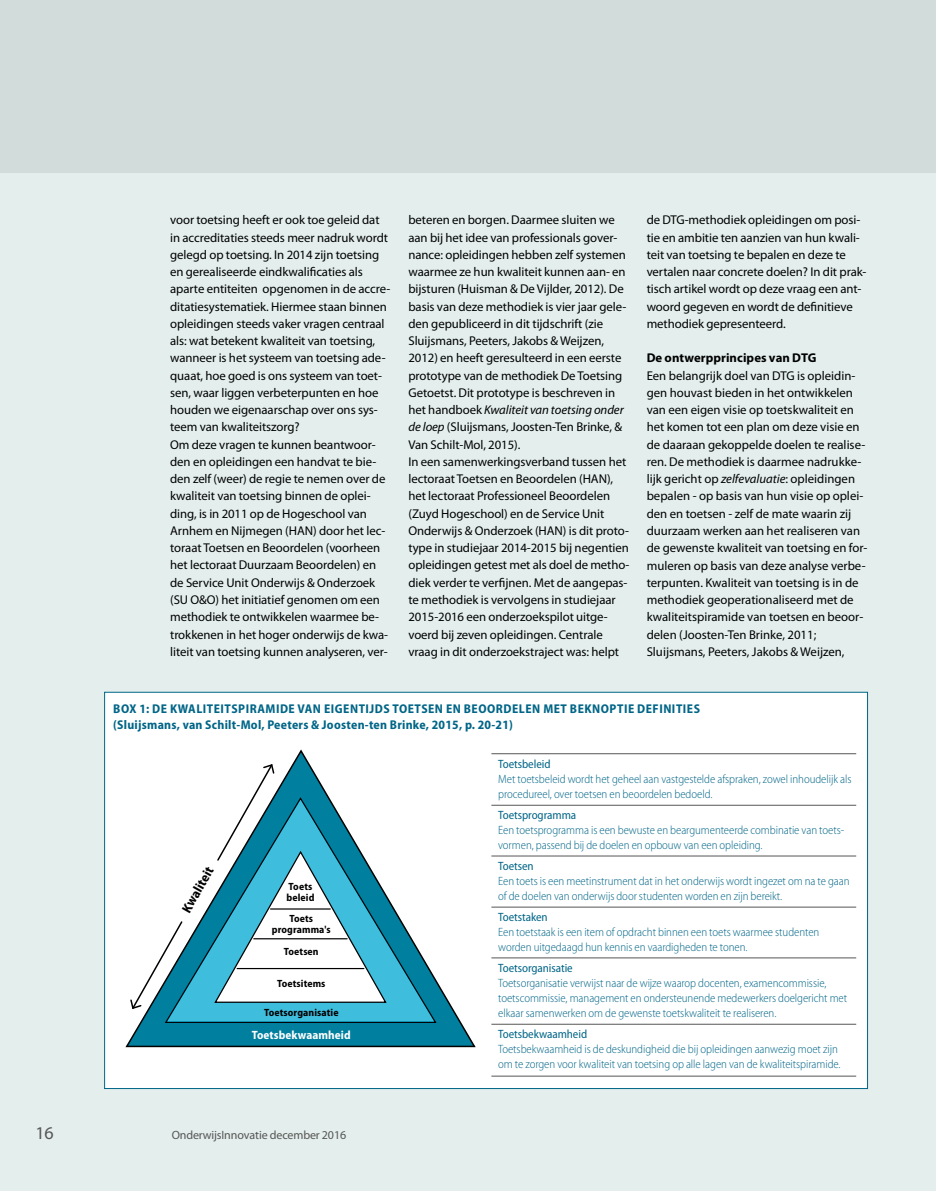
<style>
.page{position:relative;width:936px;height:1191px;background:#fff}
.page>*{position:absolute;margin:0;border:0;box-sizing:border-box;transform-origin:0 0}
.t1{font:18px "Myriad Pro";color:#565655}
.t2{font:700 semi-condensed 13.5px "Myriad Pro";color:#000}
.t3{font:12.75px/17.2px "Myriad Pro";letter-spacing:-.005em;color:#000}
.t4{font:700 semi-condensed 12.75px/16.5px "Myriad Pro";letter-spacing:.04em;color:#006587}
.t5{font:700 12.75px "Myriad Pro";letter-spacing:.005em;color:#000}
.t6{font:300 semi-condensed 12px/15px "Myriad Pro";letter-spacing:-.005em;color:#006587}
.t7{font:semi-condensed 12px "Myriad Pro";letter-spacing:-.005em;color:#006587}
.t8{font:12px "Myriad Pro";letter-spacing:-.01em;color:#565655}
.t9{font:700 semi-condensed 12px "Myriad Pro";letter-spacing:.005em;color:#fff}
.t10{font:700 semi-condensed 10.5px/11.2px "Myriad Pro";letter-spacing:.01em;color:#000}
.s1{font-style:italic}
</style>
<div class="page">
<div style="left:0;top:0;width:935px;height:1191px;background:#e3eeed"></div>
<div style="left:0;top:0;width:935px;height:172px;background:#d2dcdb"></div>
<div style="left:104px;top:692px;width:763px;height:397px;background:#fff;border:1px solid #006587"></div>
<hr style="left:491px;top:753px;width:365px;height:1px;background:#565655">
<hr style="left:491px;top:805px;width:365px;height:1px;background:#565655">
<hr style="left:491px;top:855px;width:365px;height:1px;background:#565655">
<hr style="left:491px;top:907px;width:365px;height:1px;background:#565655">
<hr style="left:491px;top:957px;width:365px;height:1px;background:#565655">
<hr style="left:491px;top:1024px;width:365px;height:1px;background:#565655">
<hr style="left:491px;top:1075px;width:365px;height:1px;background:#565655">
<svg style="left:125px;top:749px;width:351px;height:299px"></svg>
<svg style="left:164px;top:796px;width:273px;height:228px"></svg>
<svg style="left:129px;top:920px;width:55px;height:90px"></svg>
<svg style="left:214px;top:763px;width:173px;height:241px"></svg>
<hr style="left:270px;top:908px;width:60px;height:1px;background:#000">
<hr style="left:254px;top:938px;width:93px;height:1px;background:#000">
<hr style="left:237px;top:968px;width:127px;height:1px;background:#000">
<p class="t3" style="left:170px;top:212px;width:222px">voor toetsing heeft er ook toe geleid dat in accreditaties steeds meer nadruk wordt gelegd op toetsing. In 2014 zijn toetsing en gerealiseerde eindkwalificaties als aparte entiteiten opgenomen in de accre&shy;ditatiesystematiek. Hiermee staan binnen opleidingen steeds vaker vragen centraal als: wat betekent kwaliteit van toetsing, wanneer is het systeem van toetsing ade&shy;quaat, hoe goed is ons systeem van toet&shy;sen, waar liggen verbeterpunten en hoe houden we eigenaarschap over ons sys&shy;teem van kwaliteitszorg?<br>Om deze vragen te kunnen beantwoor&shy;den en opleidingen een handvat te bie&shy;den zelf (weer) de regie te nemen over de kwaliteit van toetsing binnen de oplei&shy;ding, is in 2011 op de Hogeschool van Arnhem en Nijmegen (HAN) door het lec&shy;toraat Toetsen en Beoordelen (voorheen het lectoraat Duurzaam Beoordelen) en de Service Unit Onderwijs &amp; Onderzoek (SU O&amp;O) het initiatief genomen om een methodiek te ontwikkelen waarmee be&shy;trokkenen in het hoger onderwijs de kwa&shy;liteit van toetsing kunnen analyseren, ver-</p>
<p class="t3" style="left:408px;top:212px;width:222px">beteren en borgen. Daarmee sluiten we aan bij het idee van professionals gover&shy;nance: opleidingen hebben zelf systemen waarmee ze hun kwaliteit kunnen aan- en bijsturen (Huisman &amp; De Vijlder, 2012). De basis van deze methodiek is vier jaar gele&shy;den gepubliceerd in dit tijdschrift (zie Sluijsmans, Peeters, Jakobs &amp; Weijzen, 2012) en heeft geresulteerd in een eerste prototype van de methodiek De Toetsing Getoetst. Dit prototype is beschreven in het handboek <span class="s1">Kwaliteit van toetsing onder de loep</span> (Sluijsmans, Joosten-Ten Brinke, &amp; Van Schilt-Mol, 2015).<br>In een samenwerkingsverband tussen het lectoraat Toetsen en Beoordelen (HAN), het lectoraat Professioneel Beoordelen (Zuyd Hogeschool) en de Service Unit Onderwijs &amp; Onderzoek (HAN) is dit proto&shy;type in studiejaar 2014-2015 bij negentien opleidingen getest met als doel de metho&shy;diek verder te verfijnen. Met de aangepas&shy;te methodiek is vervolgens in studiejaar 2015-2016 een onderzoekspilot uitge&shy;voerd bij zeven opleidingen. Centrale vraag in dit onderzoekstraject was: helpt</p>
<p class="t3" style="left:646px;top:212px;width:221px">de DTG-methodiek opleidingen om posi&shy;tie en ambitie ten aanzien van hun kwali&shy;teit van toetsing te bepalen en deze te vertalen naar concrete doelen? In dit prak&shy;tisch artikel wordt op deze vraag een ant&shy;woord gegeven en wordt de definitieve methodiek gepresenteerd.</p>
<p class="t5" style="left:646px;top:351px;width:171px">De ontwerpprincipes van DTG</p>
<p class="t3" style="left:646px;top:367px;width:222px">Een belangrijk doel van DTG is opleidin&shy;gen houvast bieden in het ontwikkelen van een eigen visie op toetskwaliteit en het komen tot een plan om deze visie en de daaraan gekoppelde doelen te realise&shy;ren. De methodiek is daarmee nadrukke&shy;lijk gericht op <span class="s1">zelfevaluatie</span>: opleidingen bepalen - op basis van hun visie op oplei&shy;den en toetsen - zelf de mate waarin zij duurzaam werken aan het realiseren van de gewenste kwaliteit van toetsing en for&shy;muleren op basis van deze analyse verbe&shy;terpunten. Kwaliteit van toetsing is in de methodiek geoperationaliseerd met de kwaliteitspiramide van toetsen en beoor&shy;delen (Joosten-Ten Brinke, 2011; Sluijsmans, Peeters, Jakobs &amp; Weijzen,</p>
<p class="t4" style="left:113px;top:700px;width:588px">BOX 1: DE KWALITEITSPIRAMIDE VAN EIGENTIJDS TOETSEN EN BEOORDELEN MET BEKNOPTIE DEFINITIES (Sluijsmans, van Schilt-Mol, Peeters &amp; Joosten-ten Brinke, 2015, p. 20-21)</p>
<p class="t7" style="left:498px;top:757px;width:54px">Toetsbeleid</p>
<p class="t6" style="left:498px;top:771px;width:355px">Met toetsbeleid wordt het geheel aan vastgestelde afspraken, zowel inhoudelijk als procedureel, over toetsen en beoordelen bedoeld.</p>
<p class="t7" style="left:498px;top:808px;width:79px">Toetsprogramma</p>
<p class="t6" style="left:498px;top:822px;width:347px">Een toetsprogramma is een bewuste en beargumenteerde combinatie van toets&shy;vormen, passend bij de doelen en opbouw van een opleiding.</p>
<p class="t7" style="left:498px;top:859px;width:37px">Toetsen</p>
<p class="t6" style="left:498px;top:873px;width:353px">Een toets is een meetinstrument dat in het onderwijs wordt ingezet om na te gaan of de doelen van onderwijs door studenten worden en zijn bereikt.</p>
<p class="t7" style="left:498px;top:910px;width:51px">Toetstaken</p>
<p class="t6" style="left:498px;top:924px;width:323px">Een toetstaak is een item of opdracht binnen een toets waarmee studenten worden uitgedaagd hun kennis en vaardigheden te tonen.</p>
<p class="t7" style="left:498px;top:961px;width:76px">Toetsorganisatie</p>
<p class="t6" style="left:498px;top:975px;width:350px">Toetsorganisatie verwijst naar de wijze waarop docenten, examencommissie, toetscommissie, management en ondersteunende medewerkers doelgericht met elkaar samenwerken om de gewenste toetskwaliteit te realiseren.</p>
<p class="t7" style="left:498px;top:1027px;width:90px">Toetsbekwaamheid</p>
<p class="t6" style="left:498px;top:1041px;width:344px">Toetsbekwaamheid is de deskundigheid die bij opleidingen aanwezig moet zijn om te zorgen voor kwaliteit van toetsing op alle lagen van de kwaliteitspiramide.</p>
<p class="t2" style="left:179px;top:908px;width:52px;rotate:-61deg">Kwaliteit</p>
<p class="t10" style="left:286px;top:881px;width:29px">Toets beleid</p>
<p class="t10" style="left:272px;top:912px;width:60px;text-align:center">Toets programma's</p>
<p class="t10" style="left:284px;top:946px;width:36px">Toetsen</p>
<p class="t10" style="left:277px;top:978px;width:50px">Toetsitems</p>
<p class="t10" style="left:264px;top:1006px;width:76px">Toetsorganisatie</p>
<p class="t9" style="left:252px;top:1028px;width:100px">Toetsbekwaamheid</p>
<h1 class="t1" style="left:36px;top:1123px;width:20px">16</h1>
<p class="t8" style="left:172px;top:1128px;width:176px">OnderwijsInnovatie december 2016</p>
</div>
